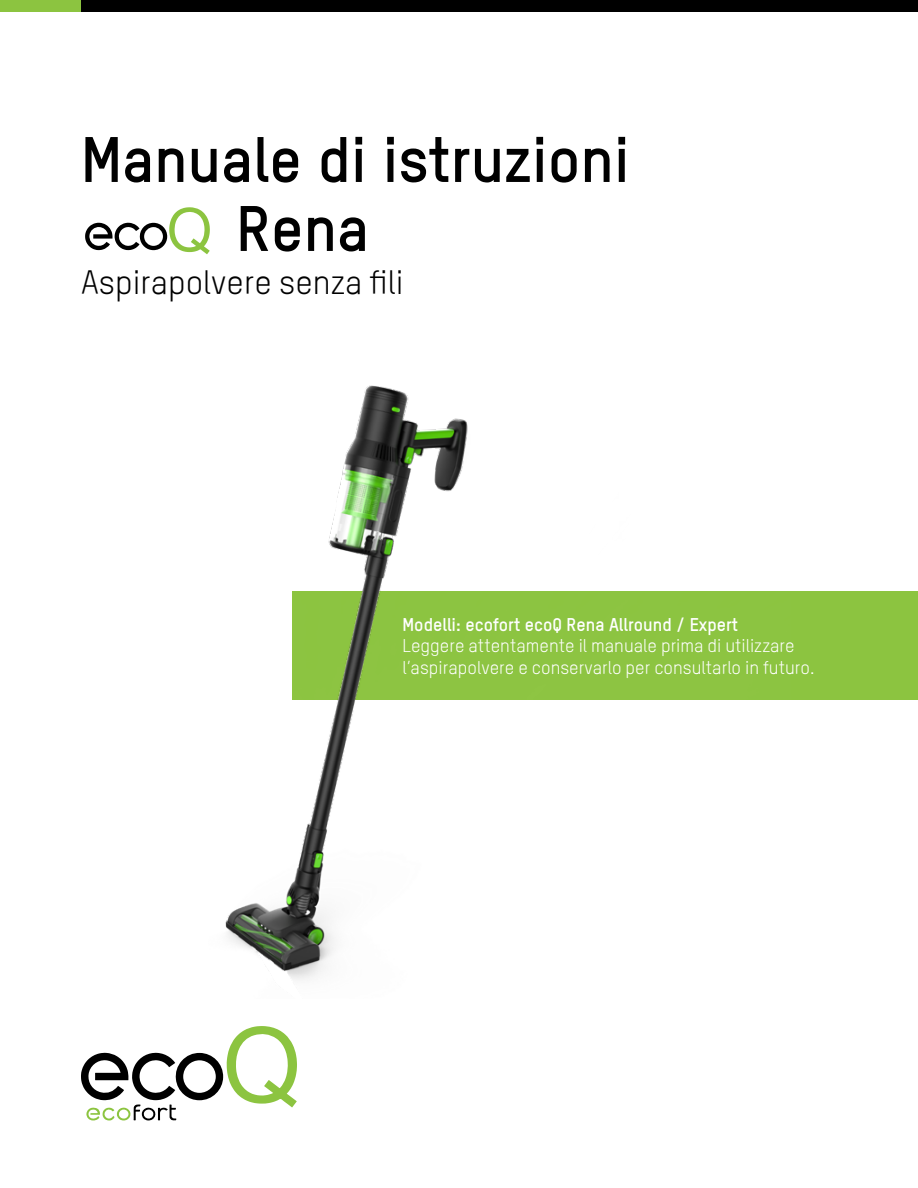
<style>
.page{position:relative;width:918px;height:1188px;background:#fff}
.page>*{position:absolute;margin:0;border:0;box-sizing:border-box;transform-origin:0 0}
.t1{font:700 63px/69px "TSTAR";color:#000}
.t2{font:33px "TSTAR";color:#000}
.t3{font:18px/21.6px "TSTAR";color:#fff}
.t4{font:700 18px "TSTAR";color:#fff}
</style>
<div class="page">
<svg style="left:81px;top:1026px;width:216px;height:95px"></svg>
<svg style="left:85px;top:207px;width:125px;height:47px"></svg>
<div style="left:0;top:0;width:81px;height:11px;background:#8cc440"></div>
<div style="left:81px;top:0;width:837px;height:11px;background:#000"></div>
<div style="left:292px;top:591px;width:626px;height:109px;background:#8cc440"></div>
<img style="left:225px;top:385px;width:243px;height:595px">
<h1 class="t1" style="left:236px;top:124px;width:395px;text-indent:-155px">Manuale di istruzioni<br>Rena</h1>
<h2 class="t2" style="left:81px;top:262px;width:324px">Aspirapolvere senza fili</h2>
<p class="t4" style="left:403px;top:613px;width:337px">Modelli: ecofort ecoQ Rena Allround / Expert</p>
<p class="t3" style="left:403px;top:635px;width:414px">Leggere attentamente il manuale prima di utilizzare l’aspirapolvere e conservarlo per consultarlo in futuro.</p>
</div>
